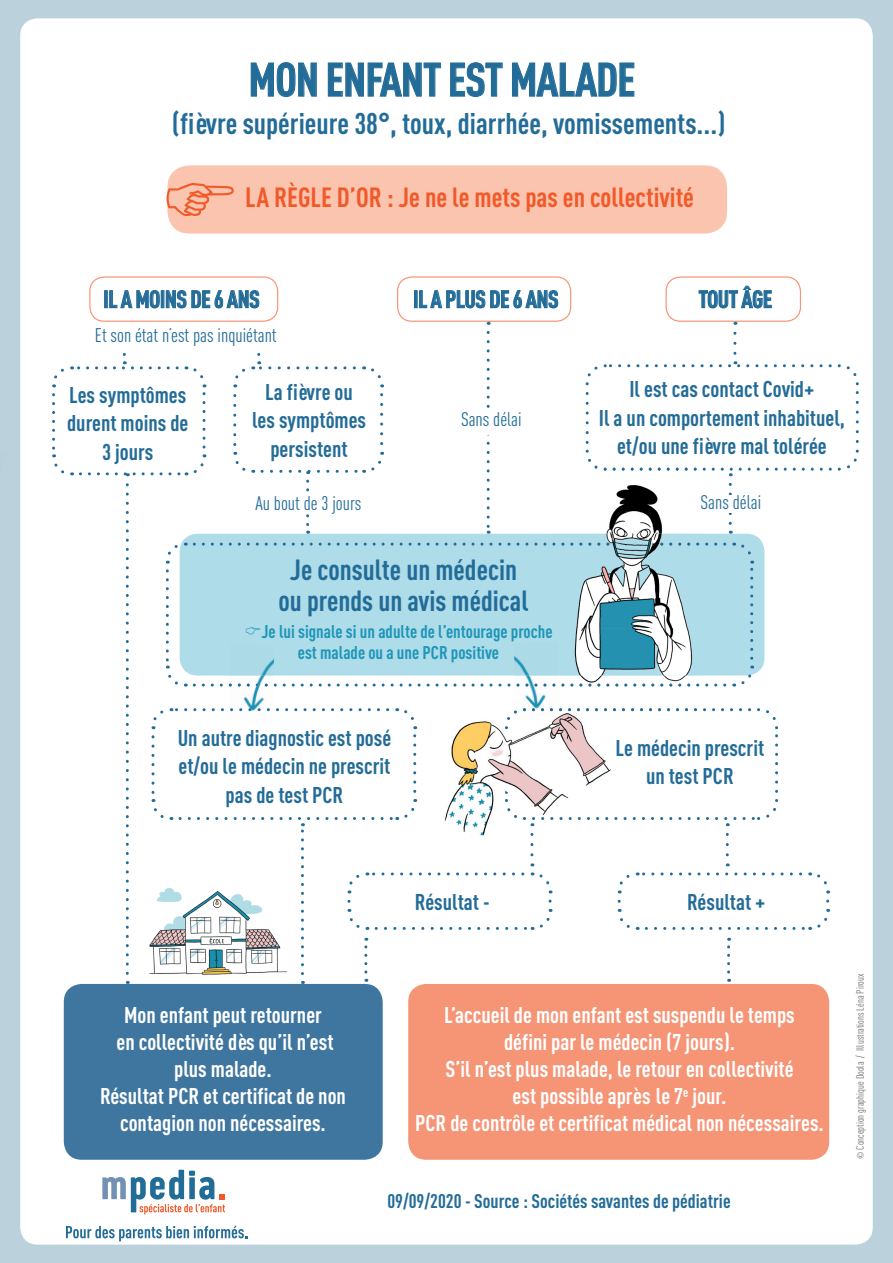
<style>
.page{position:relative;width:893px;height:1263px;background:#bbd1dc}
.page>*{position:absolute;margin:0;border:0;box-sizing:border-box;transform-origin:0 0}
.t1{font:700 46.5px "DIN Cond";letter-spacing:-.02em;color:#236c98}
.t2{font:700 29.55px "DIN Cond";color:#236c98}
.t3{font:700 28.8px/30.3px "DIN Cond";color:#236c98;text-align:center}
.t4{font:700 27.45px "DIN Cond";color:#f15929}
.t5{font:700 24px "DIN Cond";letter-spacing:-.02em;color:#236c98}
.t6{font:700 22.5px/27px "DIN Cond";color:#fff;text-align:center}
.t7{font:700 22.5px/28.5px "DIN Cond";color:#236c98;text-align:center}
.t8{font:19.5px "DIN Cond";color:#236c98}
.t9{font:700 19.5px "DIN Cond";color:#236c98}
.t10{font:700 18.15px/21.1px "DIN Cond";color:#1e96b7}
.t11{font:10.5px "DIN Cond";color:#6c6d70}
.s1{font-family:"Minion Pro"}
</style>
<div class="page">
<div style="left:20px;top:18px;width:853px;height:1226px;background:#fff;border-radius:17px"></div>
<div style="left:89px;top:276px;width:189px;height:46px;border:1px solid #f69476;border-radius:14px"></div>
<div style="left:397px;top:276px;width:174px;height:46px;border:1px solid #f69476;border-radius:14px"></div>
<div style="left:665px;top:276px;width:136px;height:46px;border:1px solid #f69476;border-radius:14px"></div>
<div style="left:64px;top:984px;width:319px;height:176px;background:#3f769f;border-radius:18px"></div>
<div style="left:408px;top:984px;width:421px;height:176px;background:#f69476;border-radius:18px"></div>
<svg style="left:251px;top:62px;width:66px;height:35px"></svg>
<svg style="left:328px;top:63px;width:113px;height:34px"></svg>
<svg style="left:450px;top:62px;width:53px;height:35px"></svg>
<svg style="left:512px;top:63px;width:122px;height:34px"></svg>
<svg style="left:105px;top:290px;width:55px;height:18px"></svg>
<div style="left:161px;top:290px;width:3px;height:18px;border:1px solid #236c98"></div>
<svg style="left:166px;top:290px;width:20px;height:18px"></svg>
<svg style="left:192px;top:290px;width:67px;height:18px"></svg>
<div style="left:414px;top:290px;width:3px;height:18px;border:1px solid #236c98"></div>
<svg style="left:419px;top:290px;width:139px;height:18px"></svg>
<svg style="left:699px;top:286px;width:72px;height:22px"></svg>
<div style="left:167px;top:165px;width:560px;height:69px;background:#fbc4ae;border-radius:22px"></div>
<svg style="left:167px;top:183px;width:67px;height:33px"></svg>
<svg style="left:66px;top:1226px;width:181px;height:15px"></svg>
<svg style="left:102px;top:1170px;width:123px;height:44px"></svg>
<svg style="left:52px;top:322px;width:807px;height:662px"></svg>
<h1 class="t1" style="left:248px;top:51px;width:389px">MON ENFANT EST MALADE</h1>
<h2 class="t2" style="left:172px;top:106px;width:554px">(fièvre supérieure 38°, toux, diarrhée, vomissements...)</h2>
<p class="t4" style="left:245px;top:181px;width:450px">LA RÈGLE D’OR : Je ne le mets pas en collectivité</p>
<p class="t5" style="left:103px;top:285px;width:158px">IL A MOINS DE 6 ANS</p>
<p class="t5" style="left:413px;top:285px;width:147px">IL A PLUS DE 6 ANS</p>
<p class="t5" style="left:699px;top:285px;width:75px">TOUT ÂGE</p>
<p class="t8" style="left:95px;top:324px;width:183px">Et son état n’est pas inquiétant</p>
<p class="t7" style="left:67px;top:380px;width:123px">Les symptômes durent moins de<br>3 jours</p>
<p class="t7" style="left:252px;top:377px;width:116px">La fièvre ou les symptômes persistent</p>
<p class="t7" style="left:599px;top:374px;width:248px">Il est cas contact Covid+<br>Il a un comportement inhabituel, et/ou une fièvre mal tolérée</p>
<p class="t8" style="left:461px;top:408px;width:62px">Sans délai</p>
<p class="t8" style="left:256px;top:492px;width:107px">Au bout de 3 jours</p>
<p class="t3" style="left:279px;top:554px;width:251px">Je consulte un médecin ou prends un avis médical</p>
<p class="t10" style="left:298px;top:620px;width:256px;text-indent:-36px">Je lui signale si un adulte de l’entourage proche est malade ou a une PCR positive</p>
<p class="t7" style="left:178px;top:723px;width:215px">Un autre diagnostic est posé et/ou le médecin ne prescrit pas de test PCR</p>
<p class="t8" style="left:701px;top:491px;width:62px">Sans délai</p>
<p class="t7" style="left:615px;top:733px;width:150px">Le médecin prescrit un test PCR</p>
<p class="t7" style="left:415px;top:887px;width:76px">Résultat -</p>
<p class="t7" style="left:687px;top:887px;width:80px">Résultat +</p>
<p class="t6" style="left:100px;top:1001px;width:247px">Mon enfant peut retourner<br>en collectivité dès qu’il n’est plus malade.<br>Résultat PCR et certificat de non contagion non nécessaires.</p>
<p class="t6" style="left:415px;top:1001px;width:410px">L’accueil de mon enfant est suspendu le temps<br>défini par le médecin (7 jours).<br>S’il n’est plus malade, le retour en collectivité<br>est possible après le 7<sup>e</sup> jour.<br>PCR de contrôle et certificat médical non nécessaires.</p>
<p class="t9" style="left:387px;top:1189px;width:345px">09/09/2020 - Source : Sociétés savantes de pédiatrie</p>
<p class="t11" style="left:854px;top:1159px;width:187px;rotate:-90deg"><span class="s1">©</span> Conception graphique Doola / Illustrations Léna Piroux</p>
</div>
